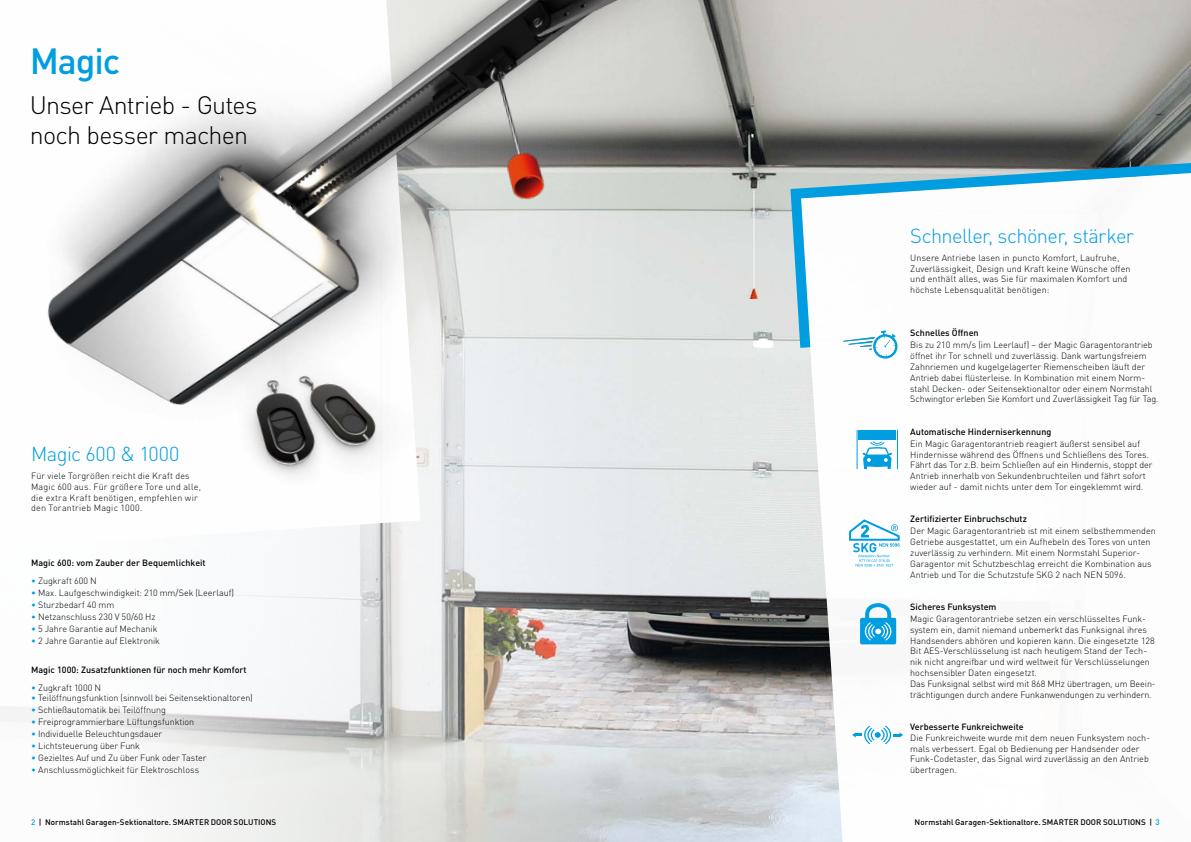
<style>
.page{position:relative;width:1191px;height:842px;background:#fff}
.page>*{position:absolute;margin:0;border:0;box-sizing:border-box;transform-origin:0 0}
.t1{font:500 36px "DIN";color:#009ee0}
.t2{font:300 25px/30px "DIN";letter-spacing:-.03em;color:#000}
.t3{font:300 20px "DIN";letter-spacing:-.03em;color:#009ee0}
.t4{font:300 9px/10.8px "DIN";color:#000}
.t5{font:300 9px "DIN Pro";color:#000}
.t6{font:500 9px "DIN";color:#000}
.t7{font:300 9px/10.8px "DIN Pro";letter-spacing:.02em;color:#000}
.t8{font:500 8px "DIN";letter-spacing:.01em;color:#000}
.s1{font-family:"DIN";color:#009ee0}
.s2{color:#009ee0}
</style>
<div class="page">
<img style="left:0;top:0;width:1191px;height:842px">
<svg style="left:0;top:457px;width:420px;height:93px"></svg>
<img style="left:0;top:0;width:751px;height:457px">
<img style="left:197px;top:334px;width:228px;height:176px">
<svg style="left:800px;top:358px;width:391px;height:484px"></svg>
<svg style="left:785px;top:155px;width:406px;height:203px"></svg>
<svg style="left:860px;top:603px;width:36px;height:41px"></svg>
<svg style="left:852px;top:726px;width:51px;height:18px"></svg>
<svg style="left:843px;top:330px;width:55px;height:29px"></svg>
<svg style="left:847px;top:518px;width:53px;height:49px"></svg>
<div style="left:858px;top:435px;width:38px;height:5px;background:#009ee0"></div>
<hr style="left:858px;top:430px;width:38px;height:4px;background:#009ee0">
<svg style="left:862px;top:441px;width:30px;height:28px"></svg>
<hr style="left:897px;top:430px;width:1px;height:39px;background:#009ee0">
<hr style="left:856px;top:430px;width:1px;height:39px;background:#009ee0">
<h1 class="t1" style="left:30px;top:38px;width:92px">Magic</h1>
<h2 class="t2" style="left:30px;top:89px;width:229px">Unser Antrieb - Gutes noch besser machen</h2>
<h3 class="t3" style="left:31px;top:441px;width:150px">Magic 600 &amp; 1000</h3>
<p class="t7" style="left:31px;top:470px;width:171px">Für viele Torgrößen reicht die Kraft des Magic 600 aus. Für größere Tore und alle, die extra Kraft benötigen, empfehlen wir den Torantrieb Magic 1000.</p>
<p class="t6" style="left:31px;top:557px;width:176px">Magic 600: vom Zauber der Bequemlichkeit</p>
<p class="t5" style="left:31px;top:574px;width:67px"><span class="s1">•</span> Zugkraft 600 N</p>
<p class="t5" style="left:31px;top:586px;width:204px"><span class="s1">•</span> Max. Laufgeschwindigkeit: 210 mm/Sek (Leerlauf)</p>
<p class="t5" style="left:31px;top:598px;width:85px"><span class="s1">•</span> Sturzbedarf 40 mm</p>
<p class="t5" style="left:31px;top:610px;width:126px"><span class="s1">•</span> Netzanschluss 230 V 50/60 Hz</p>
<p class="t5" style="left:31px;top:622px;width:128px"><span class="s1">•</span> 5 Jahre Garantie auf Mechanik</p>
<p class="t5" style="left:31px;top:634px;width:130px"><span class="s1">•</span> 2 Jahre Garantie auf Elektronik</p>
<p class="t6" style="left:31px;top:663px;width:217px">Magic 1000: Zusatzfunktionen für noch mehr Komfort</p>
<p class="t5" style="left:31px;top:681px;width:72px"><span class="s1">•</span> Zugkraft 1000 N</p>
<p class="t5" style="left:31px;top:692px;width:223px"><span class="s1">•</span> Teilöffnungsfunktion (sinnvoll bei Seitensektionaltoren)</p>
<p class="t5" style="left:31px;top:704px;width:136px"><span class="s1">•</span> Schließautomatik bei Teilöffnung</p>
<p class="t5" style="left:31px;top:716px;width:165px"><span class="s1">•</span> Freiprogrammierbare Lüftungsfunktion</p>
<p class="t5" style="left:31px;top:728px;width:132px"><span class="s1">•</span> Individuelle Beleuchtungsdauer</p>
<p class="t5" style="left:31px;top:740px;width:110px"><span class="s1">•</span> Lichtsteuerung über Funk</p>
<p class="t5" style="left:31px;top:752px;width:177px"><span class="s1">•</span> Gezieltes Auf und Zu über Funk oder Taster</p>
<p class="t5" style="left:31px;top:764px;width:169px"><span class="s1">•</span> Anschlussmöglichkeit für Elektroschloss</p>
<h3 class="t3" style="left:910px;top:222px;width:225px">Schneller, schöner, stärker</h3>
<p class="t4" style="left:910px;top:252px;width:222px">Unsere Antriebe lasen in puncto Komfort, Laufruhe, Zuverlässigkeit, Design und Kraft keine Wünsche offen und enthält alles, was Sie für maximalen Komfort und höchste Lebensqualität benötigen:</p>
<p class="t6" style="left:910px;top:327px;width:70px">Schnelles Öffnen</p>
<p class="t4" style="left:910px;top:339px;width:250px">Bis zu 210 mm/s (im Leerlauf) – der Magic Garagentorantrieb öffnet ihr Tor schnell und zuverlässig. Dank wartungsfreiem Zahnriemen und kugelgelagerter Riemenscheiben läuft der Antrieb dabei flüsterleise. In Kombination mit einem Norm&shy;stahl Decken- oder Seitensektionaltor oder einem Normstahl Schwingtor erleben Sie Komfort und Zuverlässigkeit Tag für Tag.</p>
<p class="t6" style="left:910px;top:426px;width:143px">Automatische Hinderniserkennung</p>
<p class="t4" style="left:910px;top:438px;width:244px">Ein Magic Garagentorantrieb reagiert äußerst sensibel auf Hindernisse während des Öffnens und Schließens des Tores.<br>Fährt das Tor z.B. beim Schließen auf ein Hindernis, stoppt der Antrieb innerhalb von Sekundenbruchteilen und fährt sofort wieder auf - damit nichts unter dem Tor eingeklemmt wird.</p>
<p class="t6" style="left:910px;top:513px;width:118px">Zertifizierter Einbruchschutz</p>
<p class="t4" style="left:910px;top:525px;width:247px">Der Magic Garagentorantrieb ist mit einem selbsthemmenden Getriebe ausgestattet, um ein Aufhebeln des Tores von unten zuverlässig zu verhindern. Mit einem Normstahl Superior-Garagentor mit Schutzbeschlag erreicht die Kombination aus Antrieb und Tor die Schutzstufe SKG 2 nach NEN 5096.</p>
<p class="t6" style="left:910px;top:601px;width:88px">Sicheres Funksystem</p>
<p class="t4" style="left:910px;top:613px;width:247px">Magic Garagentorantriebe setzen ein verschlüsseltes Funk&shy;system ein, damit niemand unbemerkt das Funksignal ihres Handsenders abhören und kopieren kann. Die eingesetzte 128<br>Bit AES-Verschlüsselung ist nach heutigem Stand der Tech&shy;nik nicht angreifbar und wird weltweit für Verschlüsselungen hochsensibler Daten eingesetzt.<br>Das Funksignal selbst wird mit 868 MHz übertragen, um Beein&shy;trächtigungen durch andere Funkanwendungen zu verhindern.</p>
<p class="t6" style="left:910px;top:721px;width:115px">Verbesserte Funkreichweite</p>
<p class="t4" style="left:910px;top:732px;width:241px">Die Funkreichweite wurde mit dem neuen Funksystem noch&shy;mals verbessert. Egal ob Bedienung per Handsender oder Funk-Codetaster, das Signal wird zuverlässig an den Antrieb übertragen.</p>
<p class="t8" style="left:31px;top:817px;width:246px"><span class="s2">2</span> | Normstahl Garagen-Sektionaltore. Smarter Door Solutions</p>
<p class="t8" style="left:914px;top:817px;width:247px">Normstahl Garagen-Sektionaltore. Smarter Door Solutions | <span class="s2">3</span></p>
</div>
